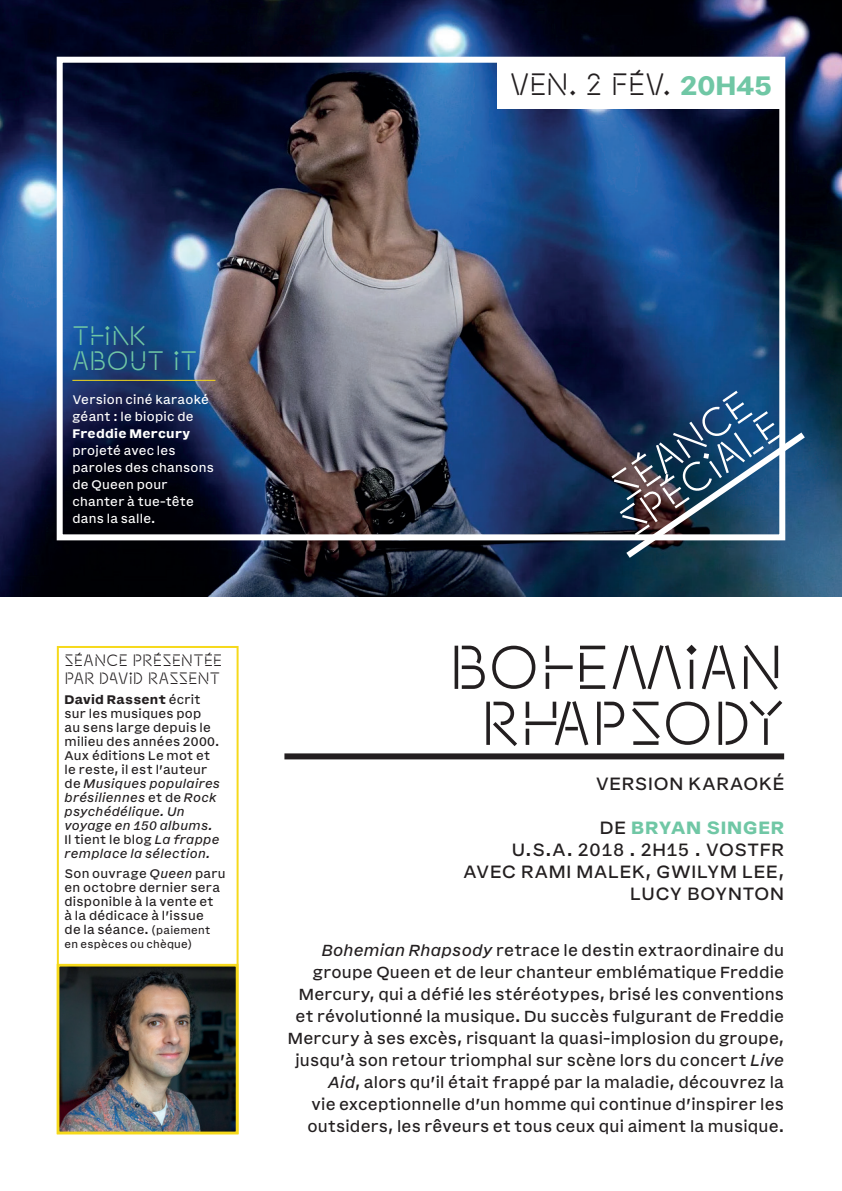
<style>
.page{position:relative;width:842px;height:1191px;background:#fff}
.page>*{position:absolute;margin:0;border:0;box-sizing:border-box;transform-origin:0 0}
.t1{font:60px/56px "Clock";color:#231f20;text-align:center}
.t2{font:40px/33.8px "Clock";color:#fff;text-align:center}
.t3{font:30px "Clock";color:#231f20}
.t4{font:26px/24px "Clock";color:#70c7a5}
.t5{font:20px/22px "Basically Sans";letter-spacing:.03em;color:#231f20;text-align:right}
.t6{font:18px/22px "Basically Sans";letter-spacing:.01em;color:#231f20;text-align:right}
.t7{font:16px "Clock";color:#231f20}
.t8{font:14px/14px "Basically Sans";letter-spacing:.02em;color:#231f20}
.t9{font:14px/17px "Basically Sans";letter-spacing:.02em;color:#fff}
.t10{font:700 14px "Basically Sans";letter-spacing:.02em;color:#fff}
.t11{font:12px "Basically Sans";letter-spacing:.025em;color:#231f20}
.s1{font-family:"Basically Sans";font-weight:700;color:#70c7a5}
.s2{font-weight:700}
.s3{font-style:italic}
.s4{font-size:12px}
.s5{font-weight:700;color:#70c7a5}
</style>
<div class="page">
<img style="left:0;top:0;width:842px;height:596px">
<div style="left:284px;top:753px;width:500px;height:6px;background:#231f20"></div>
<div style="left:57px;top:57px;width:728px;height:483px;border:6px solid #fff"></div>
<svg style="left:620px;top:426px;width:191px;height:137px;background:#35536d"></svg>
<div style="left:497px;top:58px;width:285px;height:51px;background:#fff"></div>
<div style="left:57px;top:646px;width:182px;height:488px;border:2px solid #f6d91b"></div>
<img style="left:61px;top:967px;width:173px;height:163px">
<div style="left:57px;top:963px;width:181px;height:171px;border:3px solid #f6d91b"></div>
<hr style="left:72px;top:380px;width:143px;height:1px;background:#f6d91b">
<h3 class="t3" style="left:510px;top:64px;width:264px">VEN. 2 FÉV. <span class="s1">20H45</span></h3>
<h3 class="t4" style="left:72px;top:322px;width:31px">THINK<br>ABOU</h3>
<h3 class="t4" style="left:148px;top:346px;width:38px">T IT</h3>
<p class="t9" style="left:72px;top:391px;width:138px">Version ciné karaoké géant : le biopic de</p>
<p class="t10" style="left:72px;top:426px;width:119px">Freddie Mercury</p>
<p class="t9" style="left:72px;top:442px;width:143px">projeté avec les paroles des chansons de Queen pour chanter à tue-tête dans la salle.</p>
<p class="t7" style="left:65px;top:650px;width:21px">SÉANCE</p>
<p class="t7" style="left:132px;top:650px;width:11px">PRÉSEN</p>
<p class="t7" style="left:193px;top:650px;width:20px">TÉE</p>
<p class="t7" style="left:65px;top:668px;width:11px">PAR</p>
<p class="t7" style="left:99px;top:668px;width:71px">DAVID RASSEN</p>
<p class="t7" style="left:210px;top:668px;width:12px">T</p>
<p class="t8" style="left:65px;top:693px;width:157px"><span class="s2">David Rassent</span> écrit sur les musiques pop au sens large depuis le milieu des années 2000.<br>Aux éditions Le mot et le reste, il est l’auteur de <span class="s3">Musiques populaires brésiliennes</span> et de <span class="s3">Rock psychédélique. Un voyage en 150 albums.<br></span>Il tient le blog <span class="s3">La frappe remplace la sélection.</span></p>
<p class="t8" style="left:65px;top:866px;width:163px">Son ouvrage <span class="s3">Queen</span> paru en octobre dernier sera disponible à la vente et<br>à la dédicace à l’issue<br>de la séance. <span class="s4">(paiement</span></p>
<p class="t11" style="left:65px;top:937px;width:129px">en espèces ou chèque)</p>
<h2 class="t2" style="left:595px;top:481px;width:184px;rotate:-34deg">SÉANCE<br>SPÉCIALE</h2>
<h1 class="t1" style="left:449px;top:636px;width:337px">BOHEMIAN<br>RHAPSODY</h1>
<p class="t5" style="left:596px;top:772px;width:190px">VERSION KARAOKÉ</p>
<p class="t5" style="left:463px;top:817px;width:322px">DE <span class="s5">BRYAN SINGER<br></span>U.S.A. 2018 . 2H15 . VOSTFR<br>AVEC RAMI MALEK, GWILYM LEE,<br>LUCY BOYNTON</p>
<p class="t6" style="left:288px;top:939px;width:498px"><span class="s3">Bohemian Rhapsody</span> retrace le destin extraordinaire du groupe Queen et de leur chanteur emblématique Freddie Mercury, qui a défié les stéréotypes, brisé les conventions et révolutionné la musique. Du succès fulgurant de Freddie Mercury à ses excès, risquant la quasi-implosion du groupe, jusqu’à son retour triomphal sur scène lors du concert <span class="s3">Live Aid</span>, alors qu’il était frappé par la maladie, découvrez la<br>vie exceptionnelle d’un homme qui continue d’inspirer les outsiders, les rêveurs et tous ceux qui aiment la musique.</p>
</div>
